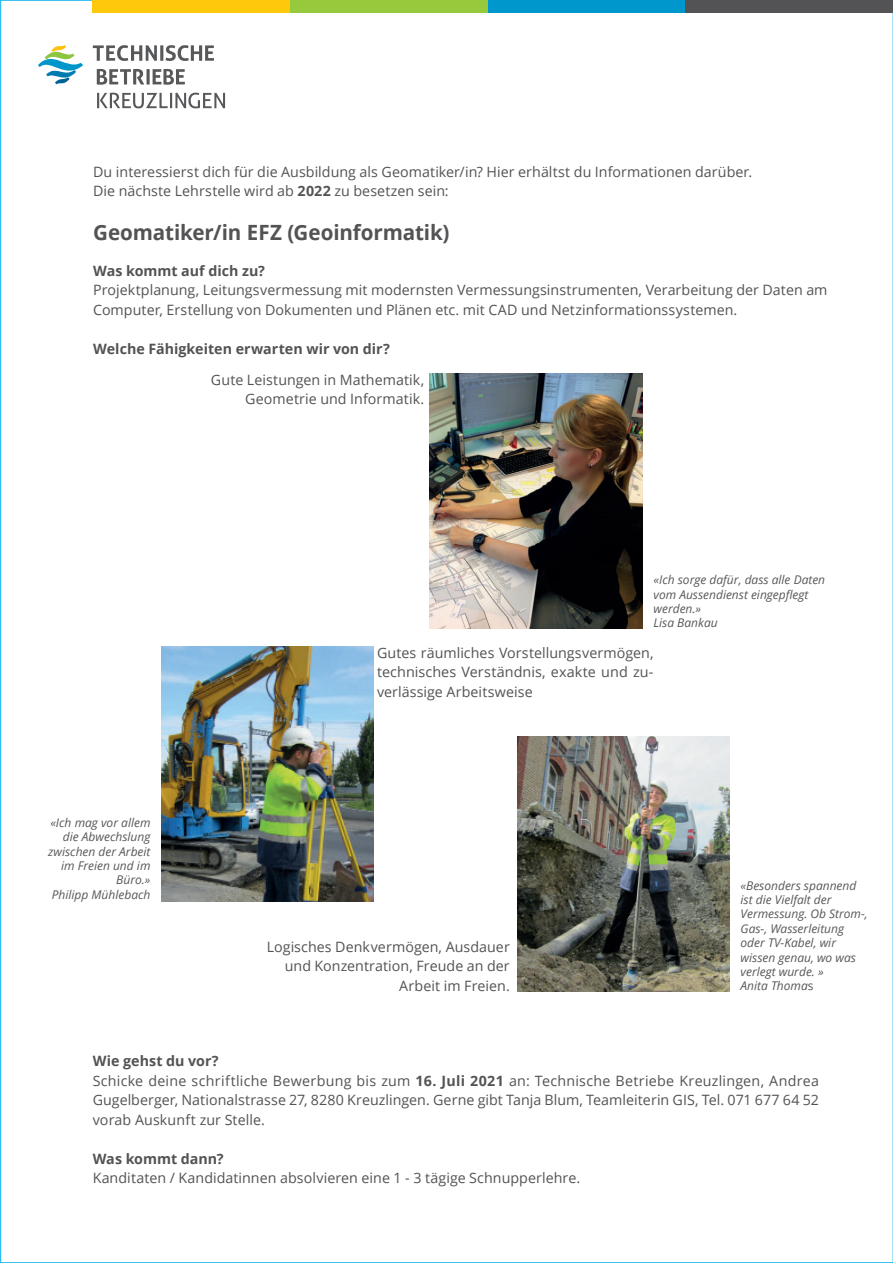
<style>
.page{position:relative;width:893px;height:1263px;background:#fff}
.page>*{position:absolute;margin:0;border:0;box-sizing:border-box;transform-origin:0 0}
.t1{font:700 21px "Open Sans";letter-spacing:-.005em;color:#535355}
.t2{font:14.25px/19.5px "Open Sans";letter-spacing:.005em;color:#535355}
.t3{font:700 14.25px "Open Sans";color:#535355}
.t4{font:italic 12px/14.4px "Open Sans";color:#57585a}
.s1{font-weight:700}
.s2{font-style:normal}
</style>
<div class="page">
<div style="left:92px;top:0;width:198px;height:13px;background:#fec80b"></div>
<div style="left:290px;top:0;width:198px;height:13px;background:#97c93c"></div>
<div style="left:488px;top:0;width:197px;height:13px;background:#0097cc"></div>
<div style="left:685px;top:0;width:208px;height:13px;background:#535355"></div>
<svg style="left:93px;top:45px;width:121px;height:16px"></svg>
<svg style="left:97px;top:69px;width:88px;height:16px"></svg>
<svg style="left:97px;top:93px;width:128px;height:15px"></svg>
<svg style="left:38px;top:45px;width:45px;height:40px"></svg>
<img style="left:161px;top:646px;width:213px;height:255px">
<img style="left:517px;top:736px;width:213px;height:255px">
<img style="left:429px;top:373px;width:213px;height:255px">
<p class="t2" style="left:93px;top:161px;width:660px">Du interessierst dich für die Ausbildung als Geomatiker/in? Hier erhältst du Informationen darüber.<br>Die nächste Lehrstelle wird ab <span class="s1">2022</span> zu besetzen sein:</p>
<h1 class="t1" style="left:93px;top:217px;width:358px">Geomatiker/in EFZ (Geoinformatik)</h1>
<p class="t3" style="left:93px;top:260px;width:173px">Was kommt auf dich zu?</p>
<p class="t2" style="left:93px;top:280px;width:736px">Projektplanung, Leitungsvermessung mit modernsten Vermessungsinstrumenten, Verarbeitung der Daten am<br>Computer, Erstellung von Dokumenten und Plänen etc. mit CAD und Netzinformationssystemen.</p>
<p class="t3" style="left:93px;top:338px;width:298px">Welche Fähigkeiten erwarten wir von dir?</p>
<p class="t2" style="left:211px;top:369px;width:215px;text-align:right">Gute Leistungen in Mathematik,<br>Geometrie und Informatik.</p>
<p class="t4" style="left:653px;top:572px;width:173px">«Ich sorge dafür, dass alle Daten vom Aussendienst eingepflegt werden.»<br>Lisa Bankau</p>
<p class="t4" style="left:48px;top:815px;width:104px;text-align:right">«Ich mag vor allem die Abwechslung zwischen der Arbeit im Freien und im<br>Büro.»<br>Philipp Mühlebach</p>
<p class="t2" style="left:377px;top:642px;width:278px;text-align:justify">Gutes räumliches Vorstellungsvermögen, technisches Verständnis, exakte und zu&shy;verlässige Arbeitsweise</p>
<p class="t2" style="left:267px;top:936px;width:245px;text-align:right">Logisches Denkvermögen, Ausdauer und Konzentration, Freude an der<br>Arbeit im Freien.</p>
<p class="t4" style="left:741px;top:878px;width:129px">«Besonders spannend ist die Vielfalt der<br>Vermessung. Ob Strom-,<br>Gas-, Wasserleitung oder TV-Kabel, wir wissen genau, wo was verlegt wurde. »<br>Anita Thoma<span class="s2">s</span></p>
<p class="t2" style="left:93px;top:1051px;width:728px"><span class="s1">Wie gehst du vor?<br></span>Schicke deine schriftliche Bewerbung bis zum <span class="s1">16. Juli 2021</span> an: Technische Betriebe Kreuzlingen, Andrea Gugelberger, Nationalstrasse 27, 8280 Kreuzlingen. Gerne gibt Tanja Blum, Teamleiterin GIS, Tel. 071 677 64 52 vorab Auskunft zur Stelle.</p>
<p class="t3" style="left:93px;top:1148px;width:133px">Was kommt dann?</p>
<p class="t2" style="left:93px;top:1168px;width:489px">Kanditaten / Kandidatinnen absolvieren eine 1 - 3 tägige Schnupperlehre.</p>
</div>
